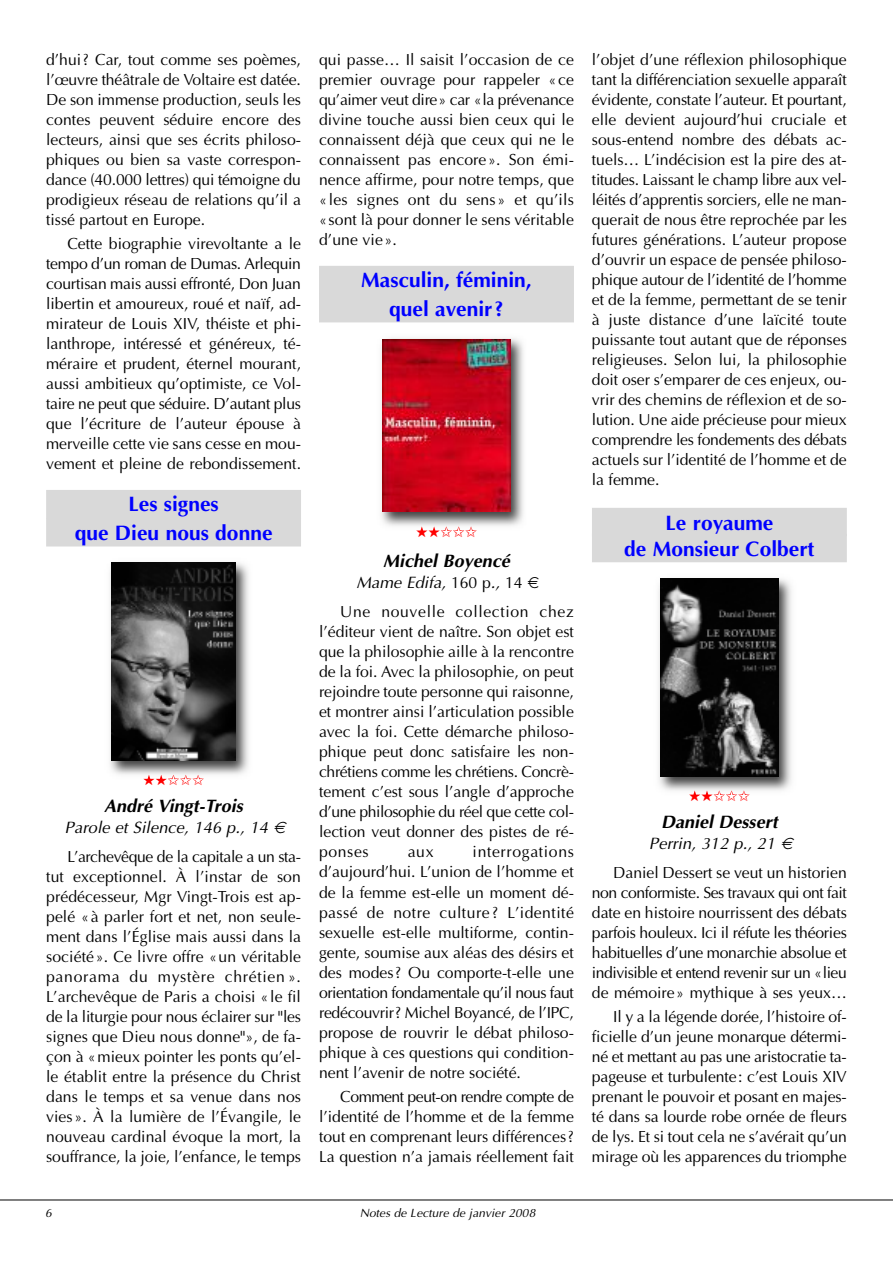
<style>
.page{position:relative;width:893px;height:1263px;background:#fff}
.page>*{position:absolute;margin:0;border:0;box-sizing:border-box;transform-origin:0 0}
.t1{font:700 21px/29px "Optima";color:#00f;text-align:center}
.t2{font:italic 700 18px "Optima";color:#000}
.t3{font:italic 16.5px "Optima";color:#000}
.t4{font:16.2px/20px "Optima";color:#000;text-align:justify}
.t5{font:15px "Zapf Dingbats ITC";color:#f00}
.t6{font:italic 12px "Optima";letter-spacing:.005em;color:#000}
.s1{font-style:normal;font-size:16.2px}
</style>
<div class="page">
<hr style="left:0;top:1200px;width:893px;height:1px;background:#000">
<div style="left:46px;top:490px;width:255px;height:28px;background:#d9d9d9"></div>
<div style="left:46px;top:518px;width:255px;height:28px;background:#d9d9d9"></div>
<div style="left:319px;top:266px;width:255px;height:28px;background:#d9d9d9"></div>
<div style="left:319px;top:294px;width:255px;height:28px;background:#d9d9d9"></div>
<div style="left:592px;top:508px;width:255px;height:28px;background:#d9d9d9"></div>
<div style="left:592px;top:534px;width:255px;height:28px;background:#d9d9d9"></div>
<img style="left:658px;top:578px;width:134px;height:213px">
<img style="left:689px;top:790px;width:61px;height:6px">
<img style="left:661px;top:579px;width:117px;height:198px">
<img style="left:110px;top:562px;width:139px;height:213px">
<img style="left:143px;top:775px;width:61px;height:5px">
<img style="left:112px;top:563px;width:123px;height:198px">
<img style="left:381px;top:338px;width:143px;height:188px">
<img style="left:416px;top:526px;width:61px;height:5px">
<img style="left:383px;top:339px;width:127px;height:172px">
<p class="t4" style="left:46px;top:49px;width:256px">d’hui? Car, tout comme ses poèmes, l’œuvre théâtrale de Voltaire est datée.<br>De son immense production, seuls les contes peuvent séduire encore des lecteurs, ainsi que ses écrits philoso&shy;phiques ou bien sa vaste correspon&shy;dance (40.000 lettres) qui témoigne du prodigieux réseau de relations qu’il a tissé partout en Europe.</p>
<p class="t4" style="left:46px;top:233px;width:256px;text-indent:21px">Cette biographie virevoltante a le tempo d’un roman de Dumas. Arlequin courtisan mais aussi effronté, Don Juan libertin et amoureux, roué et naïf, ad&shy;mirateur de Louis XIV, théiste et phi&shy;lanthrope, intéressé et généreux, té&shy;méraire et prudent, éternel mourant, aussi ambitieux qu’optimiste, ce Vol&shy;taire ne peut que séduire. D’autant plus que l’écriture de l’auteur épouse à merveille cette vie sans cesse en mou&shy;vement et pleine de rebondissement.</p>
<p class="t1" style="left:75px;top:490px;width:199px">Les signes<br>que Dieu nous donne</p>
<p class="t5" style="left:143px;top:771px;width:63px">★★✩✩✩</p>
<p class="t2" style="left:104px;top:795px;width:140px">André Vingt-Trois</p>
<p class="t3" style="left:65px;top:818px;width:205px">Parole et Silence, 146 p., 14</p>
<p class="t4" style="left:46px;top:846px;width:256px;text-indent:21px">L’archevêque de la capitale a un sta&shy;tut exceptionnel. À l’instar de son prédécesseur, Mgr Vingt-Trois est ap&shy;pelé «à parler fort et net, non seule&shy;ment dans l’Église mais aussi dans la société». Ce livre offre «un véritable panorama du mystère chrétien ».<br>L’archevêque de Paris a choisi «le fil de la liturgie pour nous éclairer sur "les signes que Dieu nous donne"», de fa&shy;çon à «mieux pointer les ponts qu’el&shy;le établit entre la présence du Christ dans le temps et sa venue dans nos vies». À la lumière de l’Évangile, le nouveau cardinal évoque la mort, la souffrance, la joie, l’enfance, le temps</p>
<p class="t4" style="left:319px;top:49px;width:256px">qui passe… Il saisit l’occasion de ce premier ouvrage pour rappeler «ce qu’aimer veut dire» car «la prévenance divine touche aussi bien ceux qui le connaissent déjà que ceux qui ne le connaissent pas encore». Son émi&shy;nence affirme, pour notre temps, que «les signes ont du sens» et qu’ils «sont là pour donner le sens véritable d’une vie».</p>
<p class="t1" style="left:361px;top:266px;width:172px">Masculin, féminin, quel avenir?</p>
<p class="t5" style="left:416px;top:523px;width:63px">★★✩✩✩</p>
<p class="t2" style="left:383px;top:550px;width:128px">Michel Boyencé</p>
<p class="t3" style="left:357px;top:573px;width:168px">Mame Edifa, <span class="s1">160 p</span>., <span class="s1">14</span></p>
<p class="t4" style="left:319px;top:601px;width:256px;text-indent:21px">Une nouvelle collection chez l’éditeur vient de naître. Son objet est que la philosophie aille à la rencontre de la foi. Avec la philosophie, on peut rejoindre toute personne qui raisonne, et montrer ainsi l’articulation possible avec la foi. Cette démarche philoso&shy;phique peut donc satisfaire les non&shy;chrétiens comme les chrétiens. Concrè&shy;tement c’est sous l’angle d’approche d’une philosophie du réel que cette col&shy;lection veut donner des pistes de ré&shy;ponses</p>
<p class="t4" style="left:319px;top:842px;width:256px;text-indent:154px">interrogations d’aujourd’hui. L’union de l’homme et de la femme est-elle un moment dé&shy;passé de notre culture ? L’identité sexuelle est-elle multiforme, contin&shy;gente, soumise aux aléas des désirs et des modes? Ou comporte-t-elle une orientation fondamentale qu’il nous faut redécouvrir? Michel Boyancé, de l’IPC, propose de rouvrir le débat philoso&shy;phique à ces questions qui condition&shy;nent l’avenir de notre société.</p>
<p class="t4" style="left:319px;top:1086px;width:256px;text-indent:21px">Comment peut-on rendre compte de l’identité de l’homme et de la femme tout en comprenant leurs différences?<br>La question n’a jamais réellement fait</p>
<p class="t4" style="left:408px;top:842px;width:27px">aux</p>
<p class="t6" style="left:45px;top:1206px;width:8px">6</p>
<p class="t6" style="left:360px;top:1206px;width:177px">Notes de Lecture de janvier 2008</p>
<p class="t4" style="left:592px;top:49px;width:256px">l’objet d’une réflexion philosophique tant la différenciation sexuelle apparaît évidente, constate l’auteur. Et pourtant, elle devient aujourd’hui cruciale et sous-entend nombre des débats ac&shy;tuels… L’indécision est la pire des at&shy;titudes. Laissant le champ libre aux vel&shy;léités d’apprentis sorciers, elle ne man&shy;querait de nous être reprochée par les futures générations. L’auteur propose d’ouvrir un espace de pensée philoso&shy;phique autour de l’identité de l’homme et de la femme, permettant de se tenir à juste distance d’une laïcité toute puissante tout autant que de réponses religieuses. Selon lui, la philosophie doit oser s’emparer de ces enjeux, ou&shy;vrir des chemins de réflexion et de so&shy;lution. Une aide précieuse pour mieux comprendre les fondements des débats actuels sur l’identité de l’homme et de la femme.</p>
<p class="t1" style="left:624px;top:510px;width:192px;line-height:26px">Le royaume<br>de Monsieur Colbert</p>
<p class="t5" style="left:689px;top:787px;width:63px">★★✩✩✩</p>
<p class="t2" style="left:661px;top:811px;width:118px">Daniel Dessert</p>
<p class="t3" style="left:649px;top:834px;width:128px">Perrin, 312 p., 21</p>
<p class="t4" style="left:592px;top:862px;width:256px;text-indent:21px">Daniel Dessert se veut un historien non conformiste. Ses travaux qui ont fait date en histoire nourrissent des débats parfois houleux. Ici il réfute les théories habituelles d’une monarchie absolue et indivisible et entend revenir sur un «lieu de mémoire» mythique à ses yeux…</p>
<p class="t4" style="left:592px;top:1007px;width:256px;text-indent:21px">Il y a la légende dorée, l’histoire of&shy;ficielle d’un jeune monarque détermi&shy;né et mettant au pas une aristocratie ta&shy;pageuse et turbulente: c’est Louis XIV prenant le pouvoir et posant en majes&shy;té dans sa lourde robe ornée de fleurs de lys. Et si tout cela ne s’avérait qu’un mirage où les apparences du triomphe</p>
</div>
